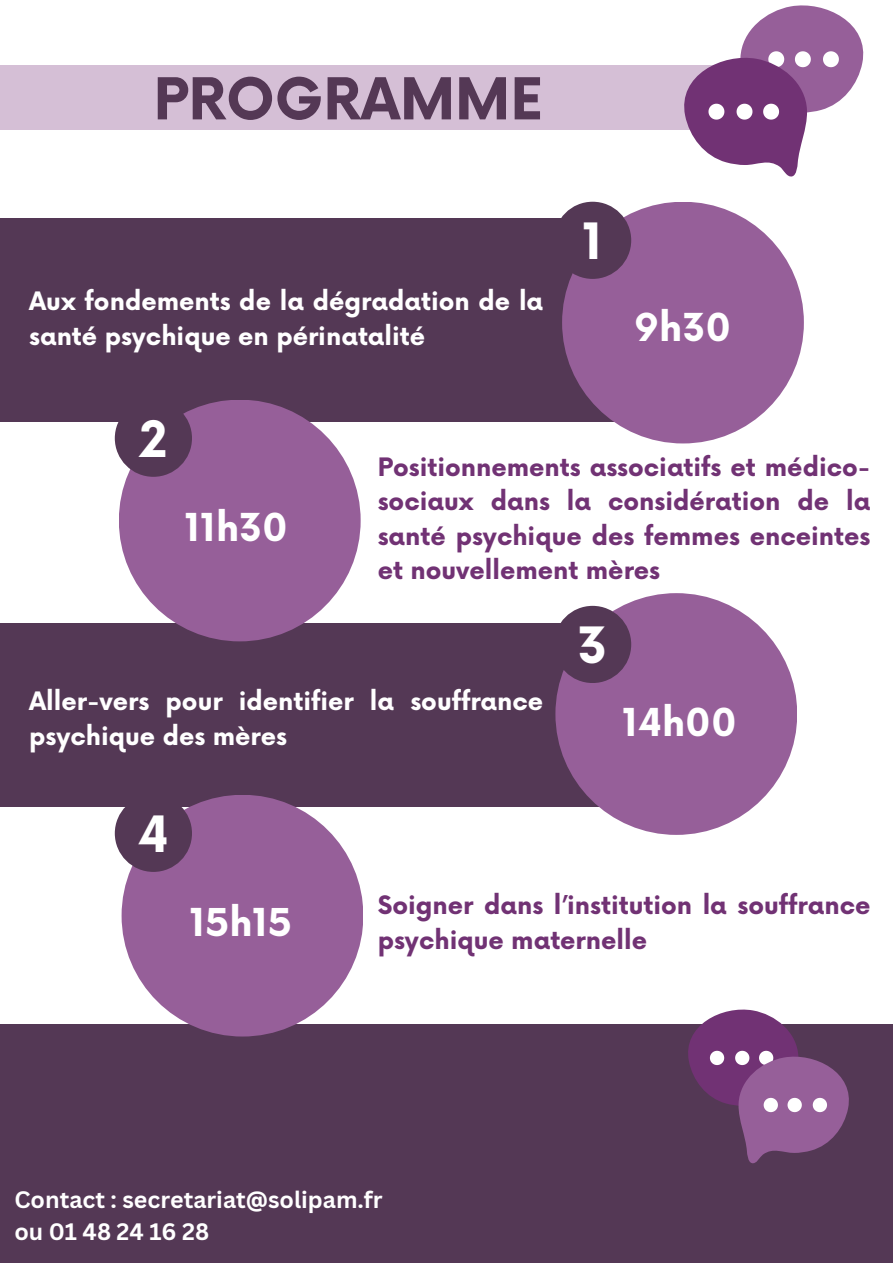
<style>
.page{position:relative;width:893px;height:1263px;background:#fff}
.page>*{position:absolute;margin:0;border:0;box-sizing:border-box;transform-origin:0 0}
.t1{font:700 56.25px "Now";color:#543855}
.t2{font:700 48.75px "Now";color:#fff}
.t3{font:700 37.5px "Now";color:#fff}
.t4{font:700 24.75px/34.3px "Now";color:#713274;text-align:justify}
.t5{font:700 24.75px/34.3px "Now";color:#fff}
.t6{font:700 23.17px "Canva Sans";color:#fff}
</style>
<div class="page">
<div style="left:0;top:1024px;width:893px;height:239px;background:#543855"></div>
<div style="left:0;top:219px;width:727px;height:203px;background:#543855"></div>
<div style="left:0;top:623px;width:637px;height:183px;background:#543855"></div>
<div style="left:555px;top:593px;width:242px;height:242px;background:#965f99;border-radius:50%"></div>
<div style="left:122px;top:795px;width:241px;height:241px;background:#965f99;border-radius:50%"></div>
<div style="left:562px;top:202px;width:242px;height:241px;background:#965f99;border-radius:50%"></div>
<div style="left:554px;top:202px;width:77px;height:77px;background:#543855;border-radius:50%"></div>
<div style="left:115px;top:795px;width:77px;height:77px;background:#543855;border-radius:50%"></div>
<div style="left:119px;top:400px;width:242px;height:241px;background:#965f99;border-radius:50%"></div>
<div style="left:115px;top:400px;width:77px;height:77px;background:#543855;border-radius:50%"></div>
<div style="left:554px;top:606px;width:77px;height:77px;background:#543855;border-radius:50%"></div>
<div style="left:0;top:65px;width:723px;height:65px;background:#d5bfd6"></div>
<svg style="left:684px;top:5px;width:180px;height:172px"></svg>
<svg style="left:688px;top:1009px;width:161px;height:155px"></svg>
<h1 class="t1" style="left:154px;top:69px;width:391px">PROGRAMME</h1>
<p class="t5" style="left:29px;top:286px;width:515px">Aux fondements de la dégradation de la santé psychique en périnatalité</p>
<h2 class="t2" style="left:582px;top:215px;width:22px">1</h2>
<h2 class="t3" style="left:634px;top:307px;width:98px">9h30</h2>
<p class="t2" style="left:139px;top:413px;width:29px">2</p>
<h2 class="t3" style="left:185px;top:507px;width:105px">11h30</h2>
<p class="t4" style="left:378px;top:451px;width:494px">Positionnements associatifs et médico&shy;sociaux dans la considération de la santé psychique des femmes enceintes et nouvellement mères</p>
<p class="t2" style="left:577px;top:619px;width:31px">3</p>
<p class="t5" style="left:29px;top:686px;width:515px">Aller-vers pour identifier la souffrance psychique des mères</p>
<p class="t2" style="left:138px;top:808px;width:33px">4</p>
<p class="t3" style="left:622px;top:702px;width:116px">14h00</p>
<p class="t3" style="left:190px;top:902px;width:104px">15h15</p>
<h2 class="t4" style="left:378px;top:890px;width:494px">Soigner dans l’institution la souffrance psychique maternelle</h2>
<p class="t6" style="left:14px;top:1183px;width:370px">Contact : secretariat@solipam.fr</p>
<p class="t6" style="left:14px;top:1215px;width:196px">ou 01 48 24 16 28</p>
</div>
